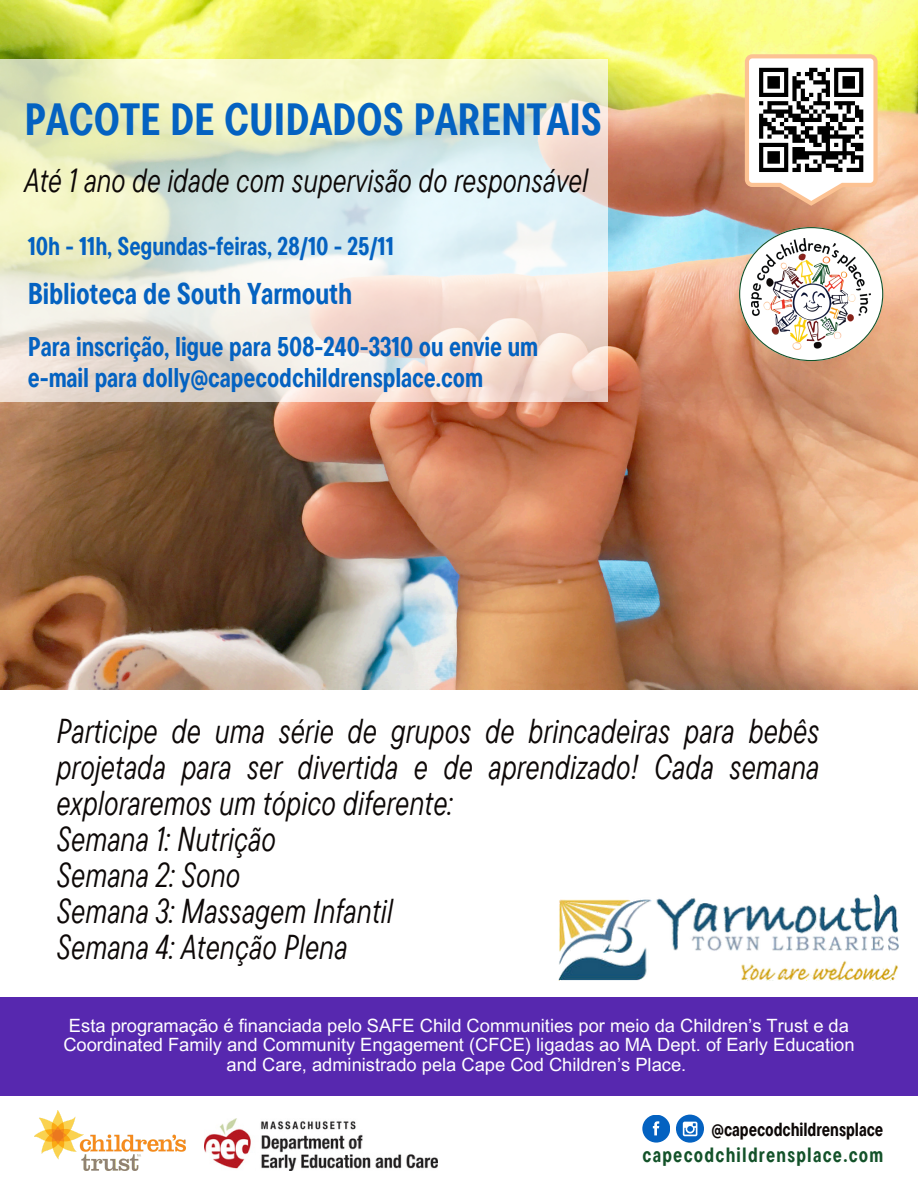
<style>
.page{position:relative;width:918px;height:1188px;background:#fff}
.page>*{position:absolute;margin:0;border:0;box-sizing:border-box;transform-origin:0 0}
.t1{font:700 45px "TT Commons Pro Cond";color:#0462c1}
.t2{font:italic 34.5px/36px "TT Commons Pro Cond";color:#0d0807}
.t3{font:italic 33.45px "TT Commons Pro Cond";color:#0d0807}
.t4{font:700 30px "TT Commons Pro Cond";letter-spacing:-.005em;color:#0462c1}
.t5{font:700 27px/31.5px "TT Commons Pro Cond";letter-spacing:-.005em;color:#0462c1}
.t6{font:700 25.5px "TT Commons Pro Cond";letter-spacing:-.005em;color:#0462c1}
.t7{font:700 20.55px "TT Commons Pro Cond";letter-spacing:.06em;color:#135229}
.t8{font:700 18.9px "TT Commons Pro Cond";letter-spacing:-.005em;color:#0d0807}
.t9{font:18.3px/19.2px "Arial MT Pro";color:#fff;text-align:center}
</style>
<div class="page">
<img style="left:0;top:0;width:918px;height:690px">
<svg style="left:0;top:59px;width:608px;height:343px;background:#e8e8d6"></svg>
<div style="left:0;top:998px;width:918px;height:98px;background:#5728af"></div>
<svg style="left:739px;top:227px;width:144px;height:134px"></svg>
<img style="left:752px;top:239px;width:119px;height:110px">
<svg style="left:676px;top:1115px;width:28px;height:28px"></svg>
<svg style="left:683px;top:1122px;width:14px;height:14px"></svg>
<div style="left:642px;top:1115px;width:28px;height:28px;background:#0462c1;border-radius:50%"></div>
<svg style="left:653px;top:1121px;width:6px;height:14px"></svg>
<svg style="left:745px;top:54px;width:132px;height:152px"></svg>
<hr style="left:847px;top:168px;width:16px;height:4px;background:#000">
<img style="left:35px;top:1111px;width:150px;height:59px">
<img style="left:205px;top:1119px;width:233px;height:52px">
<img style="left:558px;top:895px;width:340px;height:85px">
<p class="t1" style="left:25px;top:90px;width:579px">PACOTE DE CUIDADOS PARENTAIS</p>
<p class="t3" style="left:25px;top:159px;width:565px">Até 1 ano de idade com supervisão do responsável</p>
<p class="t6" style="left:28px;top:229px;width:368px">10h - 11h, Segundas-feiras, 28/10 - 25/11</p>
<h2 class="t4" style="left:28px;top:274px;width:326px">Biblioteca de South Yarmouth</h2>
<p class="t5" style="left:28px;top:330px;width:512px">Para inscrição, ligue para 508-240-3310 ou envie um e-mail para dolly@capecodchildrensplace.com</p>
<p class="t2" style="left:56px;top:712px;width:765px">Participe de uma série de grupos de brincadeiras para bebês projetada para ser divertida e de aprendizado! Cada semana exploraremos um tópico diferente:<br>Semana 1: Nutrição<br>Semana 2: Sono<br>Semana 3: Massagem Infantil<br>Semana 4: Atenção Plena</p>
<p class="t9" style="left:63px;top:1019px;width:793px">Esta programação é financiada pelo SAFE Child Communities por meio da Children’s Trust e da<br>Coordinated Family and Community Engagement (CFCE) ligadas ao MA Dept. of Early Education and Care, administrado pela Cape Cod Children’s Place.</p>
<h4 class="t8" style="left:712px;top:1117px;width:173px">@capecodchildrensplace</h4>
<h2 class="t7" style="left:643px;top:1141px;width:242px">capecodchildrensplace.com</h2>
</div>
